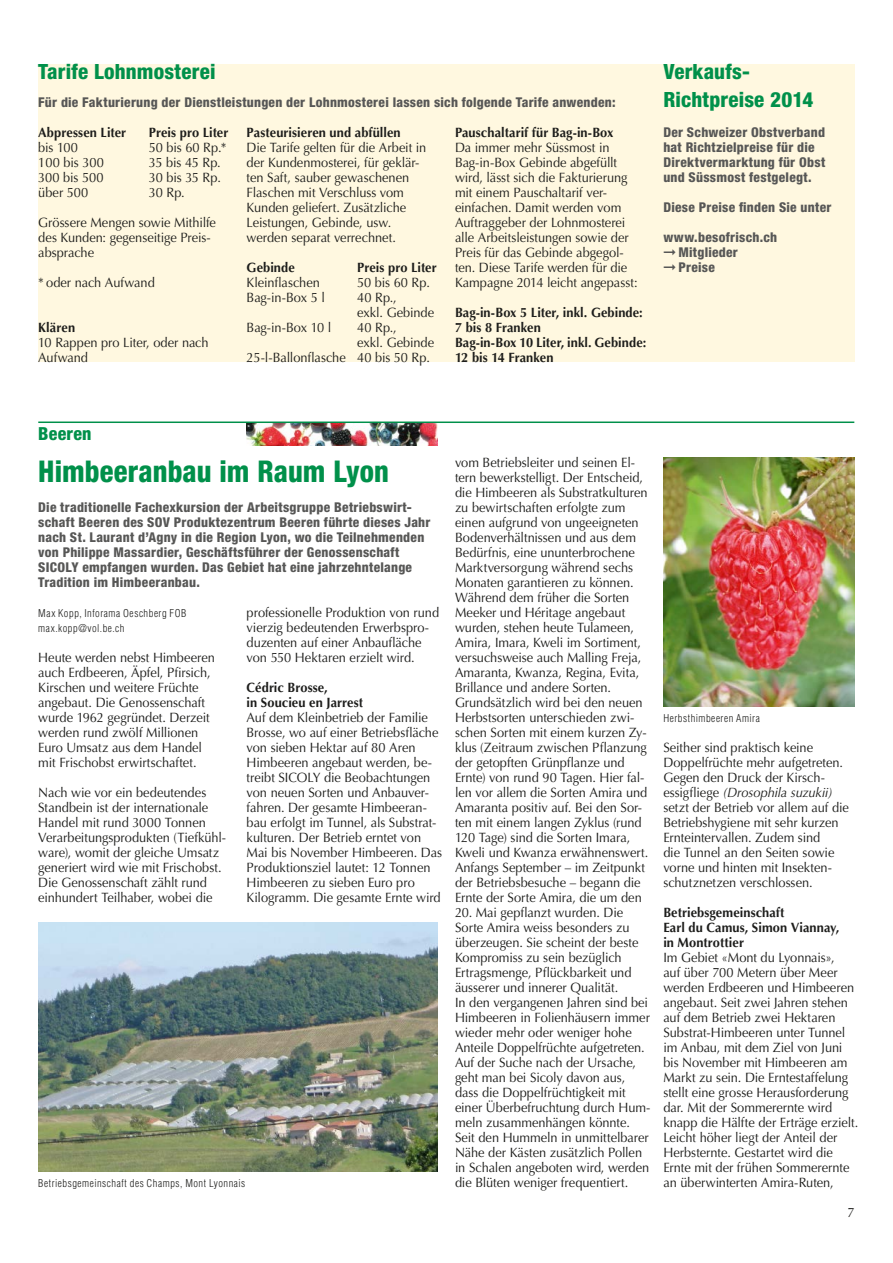
<style>
.page{position:relative;width:893px;height:1263px;background:#fff}
.page>*{position:absolute;margin:0;border:0;box-sizing:border-box;transform-origin:0 0}
.t1{font:800 condensed 30px "Helvetica Neue LT";color:#00904a;scale:.95 1}
.t2{font:800 condensed 21px/27.8px "Helvetica Neue LT";letter-spacing:.01em;color:#00904a}
.t3{font:800 condensed 18px "Helvetica Neue LT";letter-spacing:.01em;color:#00904a}
.t4{font:13.5px/15px "Optima LT";letter-spacing:-.005em;color:#1d1d1b;scale:.95 1}
.t5{font:800 condensed 13.5px/15px "Helvetica Neue LT";letter-spacing:.02em;color:#575756}
.t6{font:700 13.5px/15px "Optima LT";letter-spacing:.005em;color:#1d1d1b;scale:.95 1}
.t7{font:300 condensed 10.5px/15px "Helvetica LT";letter-spacing:.05em;color:#1d1d1b}
.s1{font-style:italic}
</style>
<div class="page">
<img style="left:247px;top:423px;width:191px;height:23px">
<hr style="left:38px;top:421px;width:816px;height:2px;background:#00904a">
<img style="left:38px;top:922px;width:400px;height:250px">
<img style="left:663px;top:457px;width:192px;height:250px">
<div style="left:38px;top:64px;width:817px;height:298px;background:#fff8e0"></div>
<h2 class="t2" style="left:38px;top:57px;width:179px">Tarife Lohnmosterei</h2>
<p class="t5" style="left:38px;top:94px;width:579px">Für die Fakturierung der Dienstleistungen der Lohnmosterei lassen sich folgende Tarife anwenden:</p>
<p class="t6" style="left:38px;top:125px;width:94px">Abpressen Liter</p>
<p class="t6" style="left:149px;top:125px;width:85px">Preis pro Liter</p>
<p class="t4" style="left:38px;top:140px;width:43px">bis 100</p>
<p class="t4" style="left:149px;top:140px;width:83px">50 bis 60 Rp.*</p>
<p class="t4" style="left:38px;top:155px;width:71px">100 bis 300</p>
<p class="t4" style="left:149px;top:155px;width:77px">35 bis 45 Rp.</p>
<p class="t4" style="left:38px;top:170px;width:70px">300 bis 500</p>
<p class="t4" style="left:149px;top:170px;width:77px">30 bis 35 Rp.</p>
<p class="t4" style="left:38px;top:185px;width:54px">über 500</p>
<p class="t4" style="left:149px;top:185px;width:39px">30 Rp.</p>
<p class="t4" style="left:38px;top:215px;width:189px">Grössere Mengen sowie Mithilfe des Kunden: gegenseitige Preis&shy;absprache</p>
<p class="t4" style="left:38px;top:275px;width:124px">* oder nach Aufwand</p>
<p class="t6" style="left:38px;top:320px;width:40px">Klären</p>
<p class="t4" style="left:38px;top:335px;width:181px">10 Rappen pro Liter, oder nach<br>Aufwand</p>
<p class="t6" style="left:455px;top:125px;width:169px">Pauschaltarif für Bag-in-Box</p>
<p class="t4" style="left:455px;top:140px;width:194px">Da immer mehr Süssmost in<br>Bag-in-Box Gebinde abgefüllt wird, lässt sich die Fakturierung mit einem Pauschaltarif ver&shy;einfachen. Damit werden vom<br>Auftraggeber der Lohnmosterei alle Arbeitsleistungen sowie der<br>Preis für das Gebinde abgegol&shy;ten. Diese Tarife werden für die<br>Kampagne 2014 leicht angepasst:</p>
<p class="t6" style="left:455px;top:305px;width:203px">Bag-in-Box 5 Liter, inkl. Gebinde:<br>7 bis 8 Franken<br>Bag-in-Box 10 Liter, inkl. Gebinde:<br>12 bis 14 Franken</p>
<p class="t6" style="left:247px;top:125px;width:164px">Pasteurisieren und abfüllen</p>
<p class="t4" style="left:247px;top:140px;width:191px">Die Tarife gelten für die Arbeit in der Kundenmosterei, für geklär&shy;ten Saft, sauber gewaschenen<br>Flaschen mit Verschluss vom<br>Kunden geliefert. Zusätzliche<br>Leistungen, Gebinde, usw. werden separat verrechnet.</p>
<p class="t6" style="left:247px;top:260px;width:52px">Gebinde</p>
<p class="t6" style="left:357px;top:260px;width:85px">Preis pro Liter</p>
<p class="t4" style="left:247px;top:275px;width:79px">Kleinflaschen</p>
<p class="t4" style="left:357px;top:275px;width:78px">50 bis 60 Rp.</p>
<p class="t4" style="left:247px;top:290px;width:84px">Bag-in-Box 5 l</p>
<p class="t4" style="left:357px;top:290px;width:83px">40 Rp.,<br>exkl. Gebinde</p>
<p class="t4" style="left:247px;top:320px;width:91px">Bag-in-Box 10 l</p>
<p class="t4" style="left:357px;top:320px;width:43px">40 Rp.,</p>
<p class="t4" style="left:357px;top:335px;width:83px">exkl. Gebinde</p>
<p class="t4" style="left:247px;top:350px;width:194px">25-l-Ballonflasche 40 bis 50 Rp.</p>
<h2 class="t2" style="left:663px;top:57px;width:151px">Verkaufs-<br>Richtpreise 2014</h2>
<p class="t5" style="left:663px;top:124px;width:163px">Der Schweizer Obstverband hat Richtzielpreise für die<br>Direktvermarktung für Obst und Süssmost festgelegt.</p>
<p class="t5" style="left:663px;top:199px;width:170px">Diese Preise finden Sie unter</p>
<p class="t5" style="left:663px;top:229px;width:115px">www.besofrisch.ch ➞ Mitglieder<br>➞ Preise</p>
<h3 class="t3" style="left:38px;top:422px;width:55px">Beeren</h3>
<h1 class="t1" style="left:38px;top:452px;width:371px">Himbeeranbau im Raum Lyon</h1>
<p class="t5" style="left:38px;top:499px;width:394px">Die traditionelle Fachexkursion der Arbeitsgruppe Betriebswirt&shy;schaft Beeren des SOV Produktezentrum Beeren führte dieses Jahr nach St. Laurant d’Agny in die Region Lyon, wo die Teilnehmenden von Philippe Massardier, Geschäftsführer der Genossenschaft SICOLY empfangen wurden. Das Gebiet hat eine jahrzehntelange Tradition im Himbeeranbau.</p>
<p class="t7" style="left:38px;top:605px;width:150px">Max Kopp, Inforama Oeschberg FOB max.kopp@vol.be.ch</p>
<p class="t4" style="left:38px;top:650px;width:187px">Heute werden nebst Himbeeren auch Erdbeeren, Äpfel, Pfirsich,<br>Kirschen und weitere Früchte angebaut. Die Genossenschaft wurde 1962 gegründet. Derzeit werden rund zwölf Millionen<br>Euro Umsatz aus dem Handel mit Frischobst erwirtschaftet.</p>
<p class="t4" style="left:38px;top:785px;width:199px">Nach wie vor ein bedeutendes<br>Standbein ist der internationale<br>Handel mit rund 3000 Tonnen<br>Verarbeitungsprodukten (Tiefkühl&shy;ware), womit der gleiche Umsatz generiert wird wie mit Frischobst.<br>Die Genossenschaft zählt rund einhundert Teilhaber, wobei die</p>
<p class="t4" style="left:455px;top:455px;width:205px">vom Betriebsleiter und seinen El&shy;tern bewerkstelligt. Der Entscheid, die Himbeeren als Substratkulturen zu bewirtschaften erfolgte zum einen aufgrund von ungeeigneten Bodenverhältnissen und aus dem Bedürfnis, eine ununterbrochene Marktversorgung während sechs Monaten garantieren zu können.<br>Während dem früher die Sorten Meeker und Héritage angebaut wurden, stehen heute Tulameen, Amira, Imara, Kweli im Sortiment, versuchsweise auch Malling Freja, Amaranta, Kwanza, Regina, Evita, Brillance und andere Sorten.<br>Grundsätzlich wird bei den neuen Herbstsorten unterschieden zwi&shy;schen Sorten mit einem kurzen Zy&shy;klus (Zeitraum zwischen Pflanzung der getopften Grünpflanze und Ernte) von rund 90 Tagen. Hier fal&shy;len vor allem die Sorten Amira und Amaranta positiv auf. Bei den Sor&shy;ten mit einem langen Zyklus (rund 120 Tage) sind die Sorten Imara, Kweli und Kwanza erwähnenswert.<br>Anfangs September – im Zeitpunkt der Betriebsbesuche – begann die Ernte der Sorte Amira, die um den</p>
<p class="t4" style="left:455px;top:905px;width:207px">20. Mai gepflanzt wurden. Die<br>Sorte Amira weiss besonders zu überzeugen. Sie scheint der beste<br>Kompromiss zu sein bezüglich<br>Ertragsmenge, Pflückbarkeit und äusserer und innerer Qualität.<br>In den vergangenen Jahren sind bei<br>Himbeeren in Folienhäusern immer wieder mehr oder weniger hohe<br>Anteile Doppelfrüchte aufgetreten.<br>Auf der Suche nach der Ursache, geht man bei Sicoly davon aus, dass die Doppelfrüchtigkeit mit einer Überbefruchtung durch Hum&shy;meln zusammenhängen könnte.<br>Seit den Hummeln in unmittelbarer<br>Nähe der Kästen zusätzlich Pollen in Schalen angeboten wird, werden die Blüten weniger frequentiert.</p>
<p class="t4" style="left:247px;top:605px;width:204px">professionelle Produktion von rund vierzig bedeutenden Erwerbspro&shy;duzenten auf einer Anbaufläche von 550 Hektaren erzielt wird.</p>
<p class="t6" style="left:247px;top:680px;width:124px">Cédric Brosse,<br>in Soucieu en Jarrest</p>
<p class="t4" style="left:247px;top:710px;width:207px">Auf dem Kleinbetrieb der Familie<br>Brosse, wo auf einer Betriebsfläche von sieben Hektar auf 80 Aren<br>Himbeeren angebaut werden, be&shy;treibt SICOLY die Beobachtungen von neuen Sorten und Anbauver&shy;fahren. Der gesamte Himbeeran&shy;bau erfolgt im Tunnel, als Substrat&shy;kulturen. Der Betrieb erntet von<br>Mai bis November Himbeeren. Das<br>Produktionsziel lautet: 12 Tonnen<br>Himbeeren zu sieben Euro pro<br>Kilogramm. Die gesamte Ernte wird</p>
<p class="t7" style="left:663px;top:710px;width:98px">Herbsthimbeeren Amira</p>
<p class="t4" style="left:663px;top:740px;width:197px">Seither sind praktisch keine<br>Doppelfrüchte mehr aufgetreten.<br>Gegen den Druck der Kirsch&shy;essigfliege <span class="s1">(Drosophila suzukii) </span>setzt der Betrieb vor allem auf die<br>Betriebshygiene mit sehr kurzen<br>Ernteintervallen. Zudem sind<br>die Tunnel an den Seiten sowie vorne und hinten mit Insekten&shy;schutznetzen verschlossen.</p>
<p class="t6" style="left:663px;top:905px;width:187px">Betriebsgemeinschaft<br>Earl du Camus, Simon Viannay, in Montrottier</p>
<p class="t4" style="left:663px;top:950px;width:207px">Im Gebiet «Mont du Lyonnais»,<br>auf über 700 Metern über Meer werden Erdbeeren und Himbeeren angebaut. Seit zwei Jahren stehen auf dem Betrieb zwei Hektaren<br>Substrat-Himbeeren unter Tunnel im Anbau, mit dem Ziel von Juni bis November mit Himbeeren am<br>Markt zu sein. Die Erntestaffelung stellt eine grosse Herausforderung dar. Mit der Sommerernte wird knapp die Hälfte der Erträge erzielt.<br>Leicht höher liegt der Anteil der<br>Herbsternte. Gestartet wird die<br>Ernte mit der frühen Sommerernte</p>
<p class="t7" style="left:38px;top:1175px;width:209px">Betriebsgemeinschaft des Champs, Mont Lyonnais</p>
<p class="t4" style="left:663px;top:1175px;width:181px">an überwinterten Amira-Ruten,</p>
<p class="t4" style="left:848px;top:1205px;width:9px">7</p>
</div>
